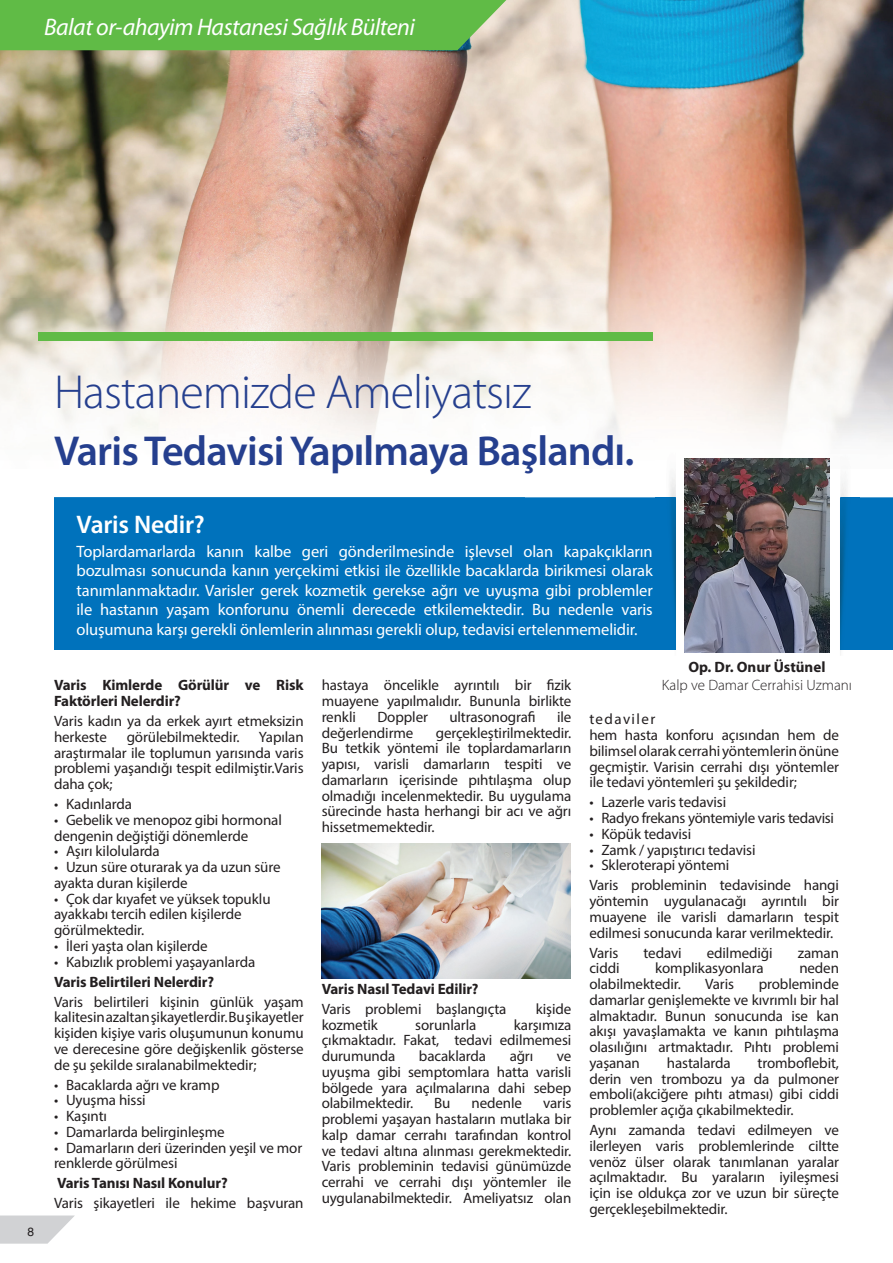
<style>
.page{position:relative;width:893px;height:1263px;background:#fff}
.page>*{position:absolute;margin:0;border:0;box-sizing:border-box;transform-origin:0 0}
.t1{font:300 48px "Myriad Pro";letter-spacing:-.02em;color:#253f8e}
.t2{font:600 42px "Myriad Pro";letter-spacing:-.02em;color:#253f8e}
.t3{font:600 25.5px "Myriad Pro";letter-spacing:-.01em;color:#fff}
.t4{font:italic 24px "Myriad Pro";letter-spacing:-.02em;color:#fff}
.t5{font:16.5px/19.5px "Myriad Pro";letter-spacing:-.01em;color:#fff;text-align:justify}
.t6{font:15px/15.8px "Myriad Pro";letter-spacing:-.01em;color:#231f20;text-align:justify}
.t7{font:700 15px/15.8px "Myriad Pro";letter-spacing:-.01em;color:#231f20}
.t8{font:300 15px "Myriad Pro";color:#231f20}
.t9{font:12px "Helvetica";color:#231f20}
</style>
<div class="page">
<div style="left:54px;top:497px;width:839px;height:153px;background:#0072bc"></div>
<img style="left:670px;top:458px;width:177px;height:197px">
<img style="left:0;top:0;width:893px;height:442px">
<img style="left:54px;top:497px;width:839px;height:1px">
<img style="left:655px;top:497px;width:205px;height:1px">
<div style="left:38px;top:333px;width:615px;height:8px;background:#60bb46"></div>
<img style="left:684px;top:459px;width:146px;height:193px">
<img style="left:321px;top:843px;width:250px;height:135px">
<div style="left:0;top:0;width:506px;height:50px;background:#60bb46"></div>
<svg style="left:0;top:1215px;width:75px;height:28px"></svg>
<h3 class="t4" style="left:44px;top:12px;width:372px">Balat or-ahayim Hastanesi Sağlık Bülteni</h3>
<p class="t9" style="left:27px;top:1223px;width:8px">8</p>
<h1 class="t1" style="left:54px;top:363px;width:479px">Hastanemizde Ameliyatsız</h1>
<h2 class="t2" style="left:54px;top:424px;width:582px">Varis Tedavisi Yapılmaya Başlandı.</h2>
<h3 class="t3" style="left:77px;top:508px;width:130px">Varis Nedir?</h3>
<p class="t5" style="left:77px;top:541px;width:578px">Toplardamarlarda kanın kalbe geri gönderilmesinde işlevsel olan kapakçıkların bozulması sonucunda kanın yerçekimi etkisi ile özellikle bacaklarda birikmesi olarak tanımlanmaktadır. Varisler gerek kozmetik gerekse ağrı ve uyuşma gibi problemler ile hastanın yaşam konforunu önemli derecede etkilemektedir. Bu nedenle varis oluşumuna karşı gerekli önlemlerin alınması gerekli olup, tedavisi ertelenmemelidir.</p>
<p class="t7" style="left:54px;top:677px;width:251px">Varis Kimlerde Görülür ve Risk<br>Faktörleri Nelerdir?</p>
<p class="t6" style="left:54px;top:713px;width:251px">Varis kadın ya da erkek ayırt etmeksizin herkeste</p>
<p class="t6" style="left:54px;top:729px;width:251px;text-indent:205px">Yapılan araştırmalar ile toplumun yarısında varis problemi yaşandığı tespit edilmiştir.Varis daha çok;</p>
<p class="t6" style="left:54px;top:796px;width:80px">• Kadınlarda</p>
<p class="t6" style="left:54px;top:812px;width:229px">• Gebelik ve menopoz gibi hormonal dengenin değiştiği dönemlerde</p>
<p class="t6" style="left:54px;top:843px;width:107px">• Aşırı kilolularda</p>
<p class="t6" style="left:54px;top:859px;width:228px">• Uzun süre oturarak ya da uzun süre ayakta duran kişilerde</p>
<p class="t6" style="left:54px;top:890px;width:218px;text-align:left">• Çok dar kıyafet ve yüksek topuklu ayakkabı tercih edilen kişilerde görülmektedir.</p>
<p class="t6" style="left:54px;top:938px;width:155px">• İleri yaşta olan kişilerde</p>
<p class="t6" style="left:54px;top:953px;width:203px">• Kabızlık problemi yaşayanlarda</p>
<p class="t7" style="left:54px;top:973px;width:162px">Varis Belirtileri Nelerdir?</p>
<p class="t6" style="left:54px;top:993px;width:251px">Varis belirtileri kişinin günlük yaşam kalitesin azaltan şikayetlerdir. Bu şikayetler kişiden kişiye varis oluşumunun konumu ve derecesine göre değişkenlik gösterse de şu şekilde sıralanabilmektedir;</p>
<p class="t6" style="left:54px;top:1076px;width:167px">• Bacaklarda ağrı ve kramp</p>
<p class="t6" style="left:54px;top:1092px;width:93px">• Uyuşma hissi</p>
<p class="t6" style="left:54px;top:1108px;width:55px">• Kaşıntı</p>
<p class="t6" style="left:54px;top:1124px;width:172px">• Damarlarda belirginleşme</p>
<p class="t6" style="left:54px;top:1139px;width:250px">• Damarların deri üzerinden yeşil ve mor renklerde görülmesi</p>
<p class="t7" style="left:57px;top:1175px;width:172px">Varis Tanısı Nasıl Konulur?</p>
<p class="t6" style="left:54px;top:1195px;width:251px">Varis şikayetleri ile hekime başvuran</p>
<p class="t6" style="left:127px;top:729px;width:115px">görülebilmektedir.</p>
<p class="t6" style="left:322px;top:677px;width:251px">hastaya öncelikle ayrıntılı bir fizik muayene yapılmalıdır. Bununla birlikte renkli</p>
<p class="t6" style="left:377px;top:709px;width:52px">Doppler</p>
<p class="t6" style="left:449px;top:709px;width:88px">ultrasonografi</p>
<p class="t6" style="left:557px;top:709px;width:16px">ile</p>
<p class="t6" style="left:322px;top:724px;width:93px">değerlendirme</p>
<p class="t6" style="left:322px;top:724px;width:251px;text-indent:114px">gerçekleştirilmektedir.<br>Bu tetkik yöntemi ile toplardamarların yapısı, varisli damarların tespiti ve damarların içerisinde pıhtılaşma olup olmadığı incelenmektedir. Bu uygulama sürecinde hasta herhangi bir acı ve ağrı hissetmemektedir.</p>
<p class="t7" style="left:322px;top:980px;width:158px">Varis Nasıl Tedavi Edilir?</p>
<p class="t6" style="left:322px;top:1001px;width:186px">Varis problemi başlangıçta</p>
<p class="t6" style="left:536px;top:1001px;width:37px">kişide</p>
<p class="t6" style="left:322px;top:1016px;width:58px">kozmetik</p>
<p class="t6" style="left:415px;top:1016px;width:63px">sorunlarla</p>
<p class="t6" style="left:322px;top:1016px;width:251px;text-indent:192px">karşımıza çıkmaktadır. Fakat, tedavi edilmemesi durumunda</p>
<p class="t6" style="left:419px;top:1048px;width:69px">bacaklarda</p>
<p class="t6" style="left:510px;top:1048px;width:25px">ağrı</p>
<p class="t6" style="left:322px;top:1048px;width:251px;text-indent:235px">ve uyuşma gibi semptomlara hatta varisli bölgede yara açılmalarına dahi sebep olabilmektedir.</p>
<p class="t6" style="left:434px;top:1095px;width:18px">Bu</p>
<p class="t6" style="left:471px;top:1095px;width:52px">nedenle</p>
<p class="t6" style="left:322px;top:1095px;width:251px;text-indent:221px">varis problemi yaşayan hastaların mutlaka bir kalp damar cerrahı tarafından kontrol ve tedavi altına alınması gerekmektedir.<br>Varis probleminin tedavisi günümüzde cerrahi ve cerrahi dışı yöntemler ile uygulanabilmektedir. Ameliyatsız olan</p>
<p class="t7" style="left:688px;top:659px;width:139px">Op. Dr. Onur Üstünel</p>
<p class="t8" style="left:662px;top:676px;width:192px">Kalp ve Damar Cerrahisi Uzmanı</p>
<p class="t6" style="left:589px;top:711px;width:251px;text-align:left">tedaviler<br>hem hasta konforu açısından hem de bilimsel olarak cerrahi yöntemlerin önüne geçmiştir. Varisin cerrahi dışı yöntemler ile tedavi yöntemleri şu şekildedir;</p>
<p class="t6" style="left:589px;top:794px;width:138px">• Lazerle varis tedavisi</p>
<p class="t6" style="left:589px;top:810px;width:246px">• Radyo frekans yöntemiyle varis tedavisi</p>
<p class="t6" style="left:589px;top:826px;width:103px">• Köpük tedavisi</p>
<p class="t6" style="left:589px;top:841px;width:168px">• Zamk / yapıştırıcı tedavisi</p>
<p class="t6" style="left:589px;top:855px;width:251px;line-height:20px">• Skleroterapi yöntemi<br>Varis probleminin tedavisinde hangi</p>
<p class="t6" style="left:589px;top:893px;width:251px">yöntemin uygulanacağı ayrıntılı bir muayene ile varisli damarların tespit edilmesi sonucunda karar verilmektedir.</p>
<p class="t6" style="left:589px;top:944px;width:31px">Varis</p>
<p class="t6" style="left:644px;top:944px;width:40px">tedavi</p>
<p class="t6" style="left:707px;top:944px;width:67px">edilmediği</p>
<p class="t6" style="left:798px;top:944px;width:43px">zaman</p>
<p class="t6" style="left:589px;top:960px;width:32px">ciddi</p>
<p class="t6" style="left:655px;top:960px;width:110px">komplikasyonlara</p>
<p class="t6" style="left:799px;top:960px;width:41px">neden</p>
<p class="t6" style="left:589px;top:976px;width:93px">olabilmektedir.</p>
<p class="t6" style="left:705px;top:976px;width:31px">Varis</p>
<p class="t6" style="left:589px;top:976px;width:251px;text-indent:169px">probleminde damarlar genişlemekte ve kıvrımlı bir hal almaktadır. Bunun sonucunda ise kan akışı yavaşlamakta ve kanın pıhtılaşma olasılığını artmaktadır. Pıhtı problemi yaşanan</p>
<p class="t6" style="left:589px;top:1055px;width:251px;text-indent:168px">tromboflebit, derin ven trombozu ya da pulmoner emboli(akciğere pıhtı atması) gibi ciddi problemler açığa çıkabilmektedir.</p>
<p class="t6" style="left:589px;top:1122px;width:251px">Aynı zamanda tedavi edilmeyen ve ilerleyen varis problemlerinde ciltte venöz ülser olarak tanımlanan yaralar açılmaktadır. Bu yaraların iyileşmesi için ise oldukça zor ve uzun bir süreçte gerçekleşebilmektedir.</p>
<p class="t6" style="left:667px;top:1055px;width:65px">hastalarda</p>
</div>
